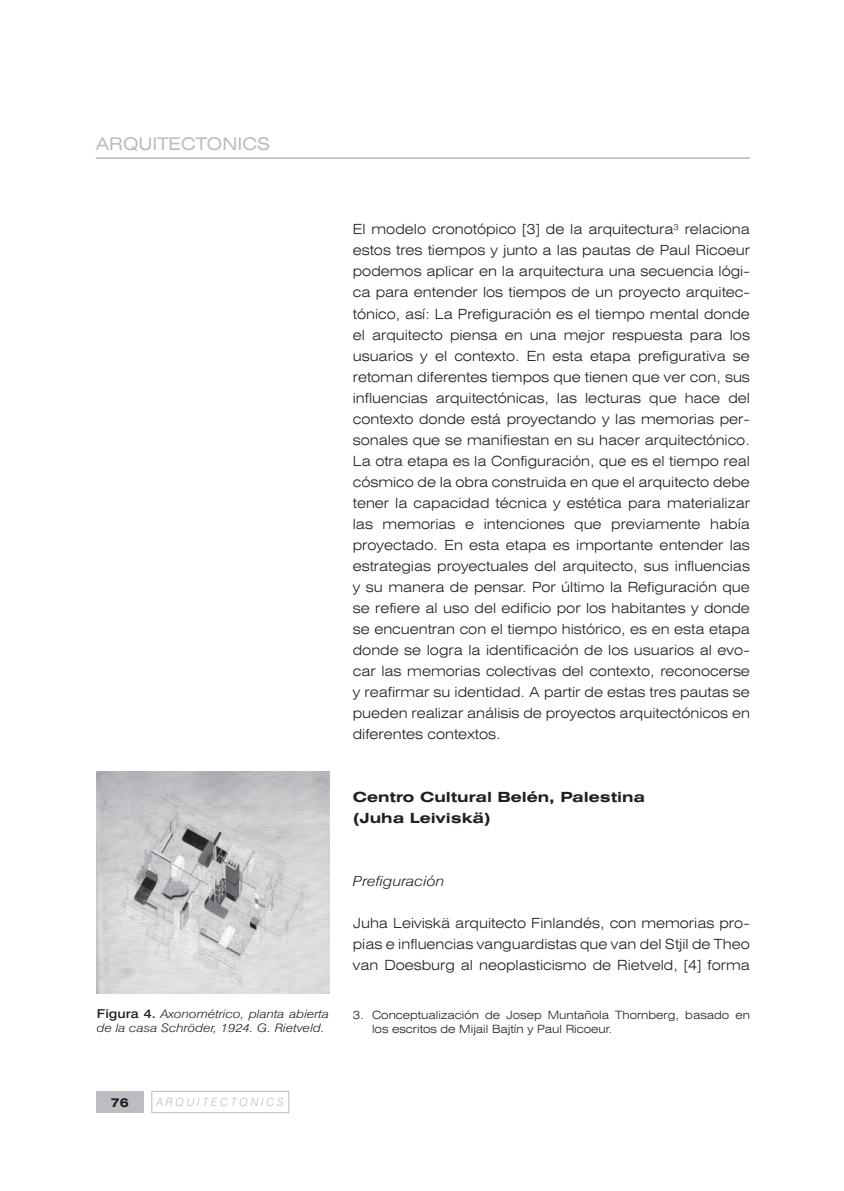
<style>
.page{position:relative;width:844px;height:1191px;background:#fff}
.page>*{position:absolute;margin:0;border:0;box-sizing:border-box;transform-origin:0 0}
.t1{font:expanded 17.5px "Swiss 721 BT";color:#bcbdc0}
.t2{font:300 expanded 14px/21px "Swiss 721 BT";color:#231f20;text-align:justify}
.t3{font:700 expanded 14px/21px "Swiss 721 BT";color:#231f20;scale:1.1 1}
.t4{font:italic 300 14px "Swiss 721 BT";color:#231f20;scale:1.17 1}
.t5{font:700 expanded 12.25px "Swiss 721 BT";color:#231f20}
.t6{font:italic 300 11.72px/14px "Swiss 721 BT";color:#231f20;scale:1.17 1}
.t7{font:300 expanded 11.38px/14px "Swiss 721 BT";color:#231f20}
.t8{font:italic 300 11.38px "Swiss 721 BT";letter-spacing:.23em;color:#bcbdc0}
.s1{font-weight:500;font-style:normal;font-size:12.25px}
</style>
<div class="page">
<div style="left:96px;top:1091px;width:48px;height:21px;background:#bcbdc0"></div>
<div style="left:151px;top:1090px;width:138px;height:23px;border:1px solid #bcbdc0"></div>
<hr style="left:96px;top:158px;width:653px;height:1px;background:#939598">
<img style="left:97px;top:771px;width:232px;height:222px">
<p class="t1" style="left:96px;top:134px;width:176px">ARQUITECTONICS</p>
<p class="t6" style="left:97px;top:1006px;width:200px"><span class="s1">Figura 4.</span> Axonométrico, planta abierta de la casa Schröder, 1924. G. Rietveld.</p>
<p class="t2" style="left:353px;top:219px;width:398px">El modelo cronotópico [3] de la arquitectura<sup>3</sup> relaciona estos tres tiempos y junto a las pautas de Paul Ricoeur podemos aplicar en la arquitectura una secuencia lógi&shy;ca para entender los tiempos de un proyecto arquitec&shy;tónico, así: La Prefiguración es el tiempo mental donde el arquitecto piensa en una mejor respuesta para los usuarios y el contexto. En esta etapa prefigurativa se retoman diferentes tiempos que tienen que ver con, sus influencias arquitectónicas, las lecturas que hace del contexto donde está proyectando y las memorias per&shy;sonales que se manifiestan en su hacer arquitectónico.<br>La otra etapa es la Configuración, que es el tiempo real cósmico de la obra construida en que el arquitecto debe tener la capacidad técnica y estética para materializar las memorias e intenciones que previamente había proyectado. En esta etapa es importante entender las estrategias proyectuales del arquitecto, sus influencias y su manera de pensar. Por último la Refiguración que se refiere al uso del edificio por los habitantes y donde se encuentran con el tiempo histórico, es en esta etapa donde se logra la identificación de los usuarios al evo&shy;car las memorias colectivas del contexto, reconocerse y reafirmar su identidad. A partir de estas tres pautas se pueden realizar análisis de proyectos arquitectónicos en diferentes contextos.</p>
<p class="t3" style="left:353px;top:786px;width:267px">Centro Cultural Belén, Palestina (Juha Leiviskä)</p>
<p class="t4" style="left:353px;top:872px;width:80px">Prefiguración</p>
<p class="t2" style="left:353px;top:912px;width:398px">Juha Leiviskä arquitecto Finlandés, con memorias pro&shy;pias e influencias vanguardistas que van del Stjil de Theo van Doesburg al neoplasticismo de Rietveld, [4] forma</p>
<p class="t7" style="left:372px;top:1007px;width:379px;text-indent:-19px">3. Conceptualización de Josep Muntañola Thornberg, basado en los escritos de Mijail Bajtín y Paul Ricoeur.</p>
<p class="t5" style="left:111px;top:1094px;width:19px">76</p>
<p class="t8" style="left:157px;top:1095px;width:129px">ARQUITECTONICS</p>
</div>
